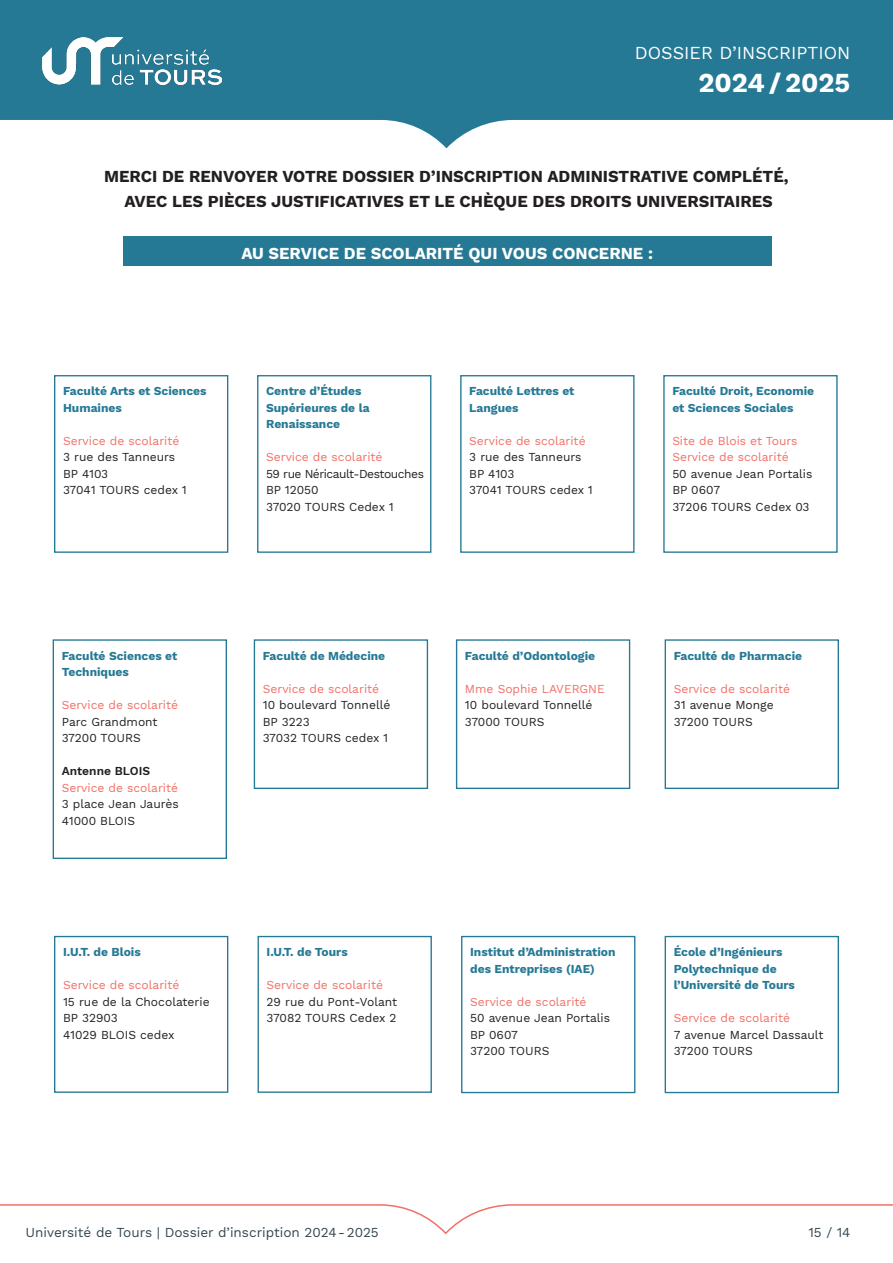
<style>
.page{position:relative;width:893px;height:1263px;background:#fff}
.page>*{position:absolute;margin:0;border:0;box-sizing:border-box;transform-origin:0 0}
.t1{font:700 27px "Work Sans";color:#fff}
.t2{font:18px "Work Sans";color:#fff}
.paragraphe{font:700 16.5px "Work Sans";color:#231f20}
.paragraphe-2{font:700 16.5px "Work Sans";color:#fff}
.t3{font:13.5px "Work Sans";color:#334650}
.paragraphe-3{font:12px "Work Sans";color:#231f20}
.paragraphe-4{font:700 12px/16.5px "Work Sans";color:#257995}
.paragraphe-5{font:12px/16.5px "Work Sans";color:#f26f66}
.paragraphe-6{font:12px "Work Sans";letter-spacing:-.04em;color:#231f20}
.paragraphe-7{font:600 12px "Work Sans";color:#231f20}
.s1{color:#231f20}
</style>
<div class="page">
<svg style="left:0;top:0;width:893px;height:148px;fill:#257995"></svg>
<svg style="left:0;top:1204px;width:893px;height:31px"></svg>
<img style="left:43px;top:38px;width:179px;height:46px">
<div style="left:54px;top:375px;width:174px;height:178px;border:1px solid #257995"></div>
<div style="left:460px;top:375px;width:174px;height:178px;border:1px solid #257995"></div>
<div style="left:257px;top:375px;width:174px;height:178px;border:1px solid #257995"></div>
<div style="left:54px;top:936px;width:174px;height:157px;border:1px solid #257995"></div>
<div style="left:53px;top:639px;width:174px;height:220px;border:1px solid #257995"></div>
<div style="left:254px;top:639px;width:174px;height:150px;border:1px solid #257995"></div>
<div style="left:665px;top:936px;width:174px;height:157px;border:1px solid #257995"></div>
<div style="left:258px;top:936px;width:174px;height:157px;border:1px solid #257995"></div>
<div style="left:665px;top:639px;width:174px;height:150px;border:1px solid #257995"></div>
<div style="left:663px;top:375px;width:175px;height:178px;border:1px solid #257995"></div>
<div style="left:123px;top:236px;width:649px;height:30px;background:#257995"></div>
<div style="left:456px;top:639px;width:174px;height:150px;border:1px solid #257995"></div>
<div style="left:461px;top:936px;width:174px;height:157px;border:1px solid #257995"></div>
<h2 class="t2" style="left:635px;top:43px;width:217px">DOSSIER D’INSCRIPTION</h2>
<h1 class="t1" style="left:698px;top:67px;width:153px">2024/2025</h1>
<p class="paragraphe" style="left:104px;top:166px;width:686px">MERCI DE RENVOYER VOTRE DOSSIER D’INSCRIPTION ADMINISTRATIVE COMPLÉTÉ,</p>
<p class="paragraphe" style="left:125px;top:192px;width:650px">AVEC LES PIÈCES JUSTIFICATIVES ET LE CHÈQUE DES DROITS UNIVERSITAIRES</p>
<p class="paragraphe-2" style="left:241px;top:243px;width:413px">AU SERVICE DE SCOLARITÉ QUI VOUS CONCERNE :</p>
<p class="paragraphe-4" style="left:63px;top:383px;width:145px">Faculté Arts et Sciences<br>Humaines</p>
<p class="paragraphe-5" style="left:63px;top:433px;width:118px">Service de scolarité</p>
<p class="paragraphe-3" style="left:63px;top:450px;width:114px">3 rue des Tanneurs</p>
<p class="paragraphe-3" style="left:63px;top:467px;width:47px">BP 4103</p>
<p class="paragraphe-3" style="left:63px;top:483px;width:125px">37041 TOURS cedex 1</p>
<p class="paragraphe-4" style="left:266px;top:383px;width:105px">Centre d’Études<br>Supérieures de la<br>Renaissance</p>
<p class="paragraphe-5" style="left:266px;top:449px;width:118px">Service de scolarité</p>
<p class="paragraphe-6" style="left:266px;top:467px;width:159px">59 rue Néricault-Destouches</p>
<p class="paragraphe-3" style="left:266px;top:483px;width:54px">BP 12050</p>
<p class="paragraphe-3" style="left:266px;top:500px;width:129px">37020 TOURS Cedex 1</p>
<p class="paragraphe-4" style="left:469px;top:383px;width:107px">Faculté Lettres et</p>
<p class="paragraphe-4" style="left:469px;top:400px;width:51px">Langues</p>
<p class="paragraphe-5" style="left:469px;top:433px;width:118px">Service de scolarité</p>
<p class="paragraphe-3" style="left:469px;top:450px;width:114px">3 rue des Tanneurs</p>
<p class="paragraphe-3" style="left:469px;top:467px;width:47px">BP 4103</p>
<p class="paragraphe-3" style="left:469px;top:483px;width:125px">37041 TOURS cedex 1</p>
<p class="paragraphe-4" style="left:672px;top:383px;width:143px">Faculté Droit, Economie et Sciences Sociales</p>
<p class="paragraphe-5" style="left:672px;top:433px;width:127px">Site de Blois et Tours</p>
<p class="paragraphe-5" style="left:672px;top:449px;width:118px">Service de scolarité</p>
<p class="paragraphe-3" style="left:672px;top:467px;width:142px">50 avenue Jean Portalis</p>
<p class="paragraphe-3" style="left:672px;top:483px;width:49px">BP 0607</p>
<p class="paragraphe-3" style="left:672px;top:500px;width:139px">37206 TOURS Cedex 03</p>
<p class="paragraphe-4" style="left:62px;top:648px;width:117px">Faculté Sciences et<br>Techniques</p>
<p class="paragraphe-5" style="left:62px;top:697px;width:118px">Service de scolarité</p>
<p class="paragraphe-3" style="left:62px;top:714px;width:97px">Parc Grandmont</p>
<p class="paragraphe-3" style="left:62px;top:731px;width:81px">37200 TOURS</p>
<p class="paragraphe-7" style="left:62px;top:764px;width:90px">Antenne BLOIS</p>
<p class="paragraphe-5" style="left:62px;top:780px;width:119px">Service de scolarité<br><span class="s1">3 place Jean Jaurès</span></p>
<p class="paragraphe-3" style="left:62px;top:813px;width:75px">41000 BLOIS</p>
<p class="paragraphe-4" style="left:63px;top:944px;width:79px">I.U.T. de Blois</p>
<p class="paragraphe-5" style="left:63px;top:977px;width:118px">Service de scolarité</p>
<p class="paragraphe-3" style="left:63px;top:994px;width:148px">15 rue de la Chocolaterie</p>
<p class="paragraphe-3" style="left:63px;top:1011px;width:56px">BP 32903</p>
<p class="paragraphe-3" style="left:63px;top:1027px;width:113px">41029 BLOIS cedex</p>
<p class="paragraphe-4" style="left:263px;top:648px;width:124px">Faculté de Médecine</p>
<p class="paragraphe-5" style="left:263px;top:681px;width:118px">Service de scolarité</p>
<p class="paragraphe-3" style="left:263px;top:698px;width:129px">10 boulevard Tonnellé</p>
<p class="paragraphe-3" style="left:263px;top:714px;width:48px">BP 3223</p>
<p class="paragraphe-3" style="left:263px;top:731px;width:127px">37032 TOURS cedex 1</p>
<p class="paragraphe-4" style="left:267px;top:944px;width:83px">I.U.T. de Tours</p>
<p class="paragraphe-5" style="left:267px;top:977px;width:118px">Service de scolarité</p>
<p class="paragraphe-3" style="left:267px;top:994px;width:132px">29 rue du Pont-Volant</p>
<p class="paragraphe-3" style="left:267px;top:1011px;width:131px">37082 TOURS Cedex 2</p>
<p class="paragraphe-4" style="left:465px;top:648px;width:132px">Faculté d’Odontologie</p>
<p class="paragraphe-5" style="left:465px;top:681px;width:141px">Mme Sophie LAVERGNE</p>
<p class="paragraphe-3" style="left:465px;top:698px;width:129px">10 boulevard Tonnellé</p>
<p class="paragraphe-3" style="left:465px;top:714px;width:81px">37000 TOURS</p>
<p class="paragraphe-4" style="left:674px;top:648px;width:130px">Faculté de Pharmacie</p>
<p class="paragraphe-5" style="left:674px;top:681px;width:118px">Service de scolarité</p>
<p class="paragraphe-3" style="left:674px;top:698px;width:102px">31 avenue Monge</p>
<p class="paragraphe-3" style="left:674px;top:714px;width:81px">37200 TOURS</p>
<p class="paragraphe-4" style="left:470px;top:944px;width:147px">Institut d’Administration des Entreprises (IAE)</p>
<p class="paragraphe-5" style="left:470px;top:994px;width:118px">Service de scolarité</p>
<p class="paragraphe-3" style="left:470px;top:1011px;width:142px">50 avenue Jean Portalis</p>
<p class="paragraphe-3" style="left:470px;top:1027px;width:49px">BP 0607</p>
<p class="paragraphe-3" style="left:470px;top:1044px;width:81px">37200 TOURS</p>
<p class="paragraphe-4" style="left:674px;top:944px;width:123px">École d’Ingénieurs<br>Polytechnique de l’Université de Tours</p>
<p class="paragraphe-5" style="left:674px;top:1010px;width:118px">Service de scolarité</p>
<p class="paragraphe-3" style="left:674px;top:1027px;width:151px">7 avenue Marcel Dassault</p>
<p class="paragraphe-3" style="left:674px;top:1044px;width:81px">37200 TOURS</p>
<p class="t3" style="left:26px;top:1225px;width:355px">Université de Tours | Dossier d’inscription 2024-2025</p>
<p class="t3" style="left:808px;top:1225px;width:43px">15 / 14</p>
</div>
